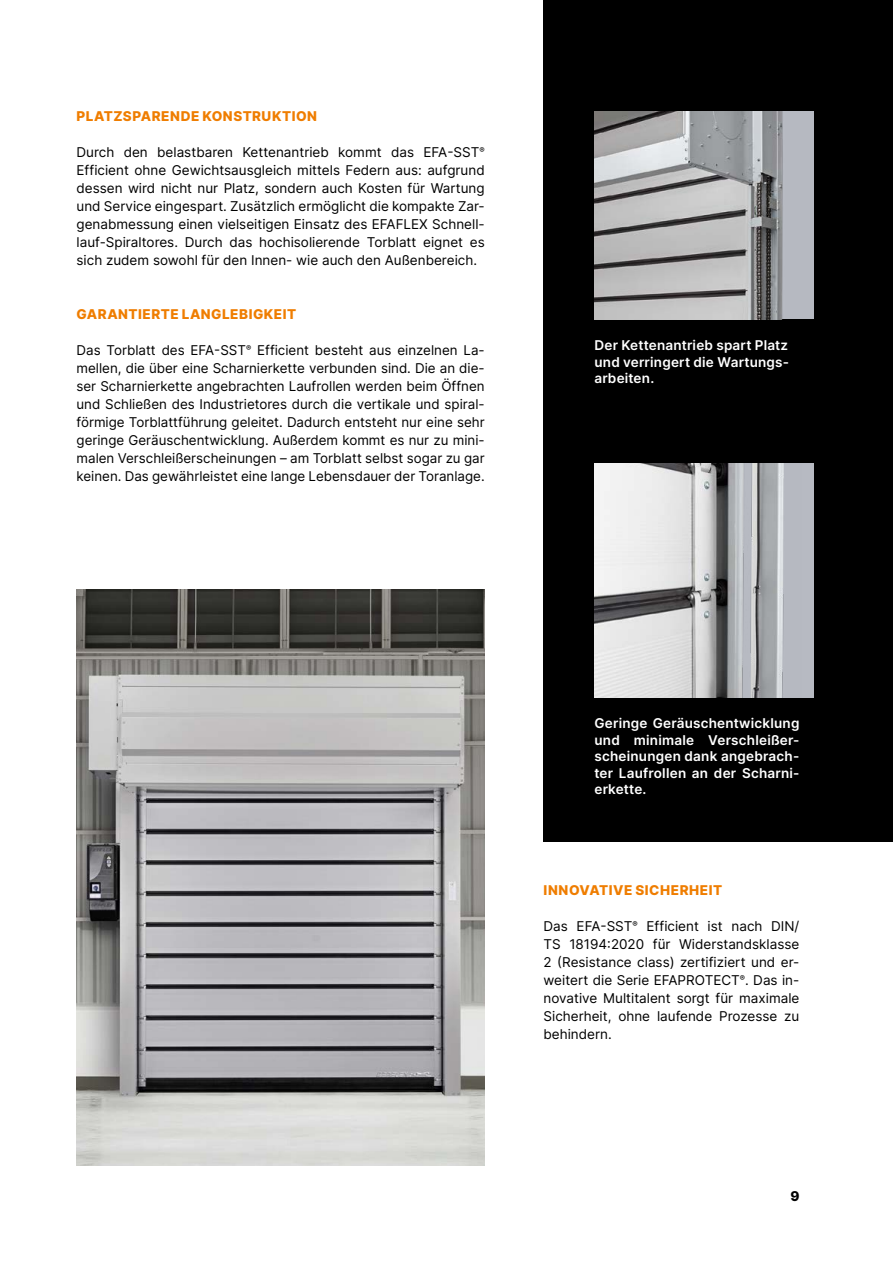
<style>
.page{position:relative;width:893px;height:1263px;background:#fff}
.page>*{position:absolute;margin:0;border:0;box-sizing:border-box;transform-origin:0 0}
.t1{font:13.5px/18px "Inter";color:#000;text-align:justify}
.t2{font:600 13.5px/16.5px "Inter";letter-spacing:.015em;color:#fff;text-align:justify}
.t3{font:800 13.5px "Inter";letter-spacing:.035em;color:#ef7d00}
.t4{font:800 13.5px "Inter";color:#000}
</style>
<div class="page">
<div style="left:544px;top:0;width:349px;height:841px;background:#000"></div>
<img style="left:594px;top:112px;width:220px;height:207px">
<div style="left:594px;top:463px;width:220px;height:234px;background:#b7bac2"></div>
<img style="left:594px;top:463px;width:190px;height:234px">
<img style="left:77px;top:589px;width:408px;height:576px">
<p class="t3" style="left:77px;top:106px;width:242px">PLATZSPARENDE KONSTRUKTION</p>
<p class="t1" style="left:77px;top:143px;width:410px">Durch den belastbaren Kettenantrieb kommt das EFA-SST<sup>® </sup>Efficient ohne Gewichtsausgleich mittels Federn aus: aufgrund dessen wird nicht nur Platz, sondern auch Kosten für Wartung und Service eingespart. Zusätzlich ermöglicht die kompakte Zar&shy;genabmessung einen vielseitigen Einsatz des EFAFLEX Schnell&shy;lauf-Spiraltores. Durch das hochisolierende Torblatt eignet es sich zudem sowohl für den Innen- wie auch den Außenbereich.</p>
<p class="t3" style="left:77px;top:304px;width:221px">GARANTIERTE LANGLEBIGKEIT</p>
<p class="t1" style="left:77px;top:341px;width:410px">Das Torblatt des EFA-SST<sup>®</sup> Efficient besteht aus einzelnen La&shy;mellen, die über eine Scharnierkette verbunden sind. Die an die&shy;ser Scharnierkette angebrachten Laufrollen werden beim Öffnen und Schließen des Industrietores durch die vertikale und spiral&shy;förmige Torblattführung geleitet. Dadurch entsteht nur eine sehr geringe Geräuschentwicklung. Außerdem kommt es nur zu mini&shy;malen Verschleißerscheinungen – am Torblatt selbst sogar zu gar keinen. Das gewährleistet eine lange Lebensdauer der Toranlage.</p>
<p class="t2" style="left:594px;top:337px;width:196px">Der Kettenantrieb spart Platz und verringert die Wartungs&shy;arbeiten.</p>
<p class="t2" style="left:594px;top:715px;width:206px">Geringe Geräuschentwicklung und minimale Verschleißer&shy;scheinungen dank angebrach&shy;ter Laufrollen an der Scharni&shy;erkette.</p>
<p class="t3" style="left:544px;top:880px;width:180px">INNOVATIVE SICHERHEIT</p>
<p class="t1" style="left:543px;top:917px;width:257px">Das EFA-SST<sup>®</sup> Efficient ist nach DIN/ TS 18194:2020 für Widerstandsklasse 2 (Resistance class) zertifiziert und er&shy;weitert die Serie EFAPROTECT<sup>®</sup>. Das in&shy;novative Multitalent sorgt für maximale Sicherheit, ohne laufende Prozesse zu behindern.</p>
<p class="t4" style="left:790px;top:1186px;width:11px">9</p>
</div>
